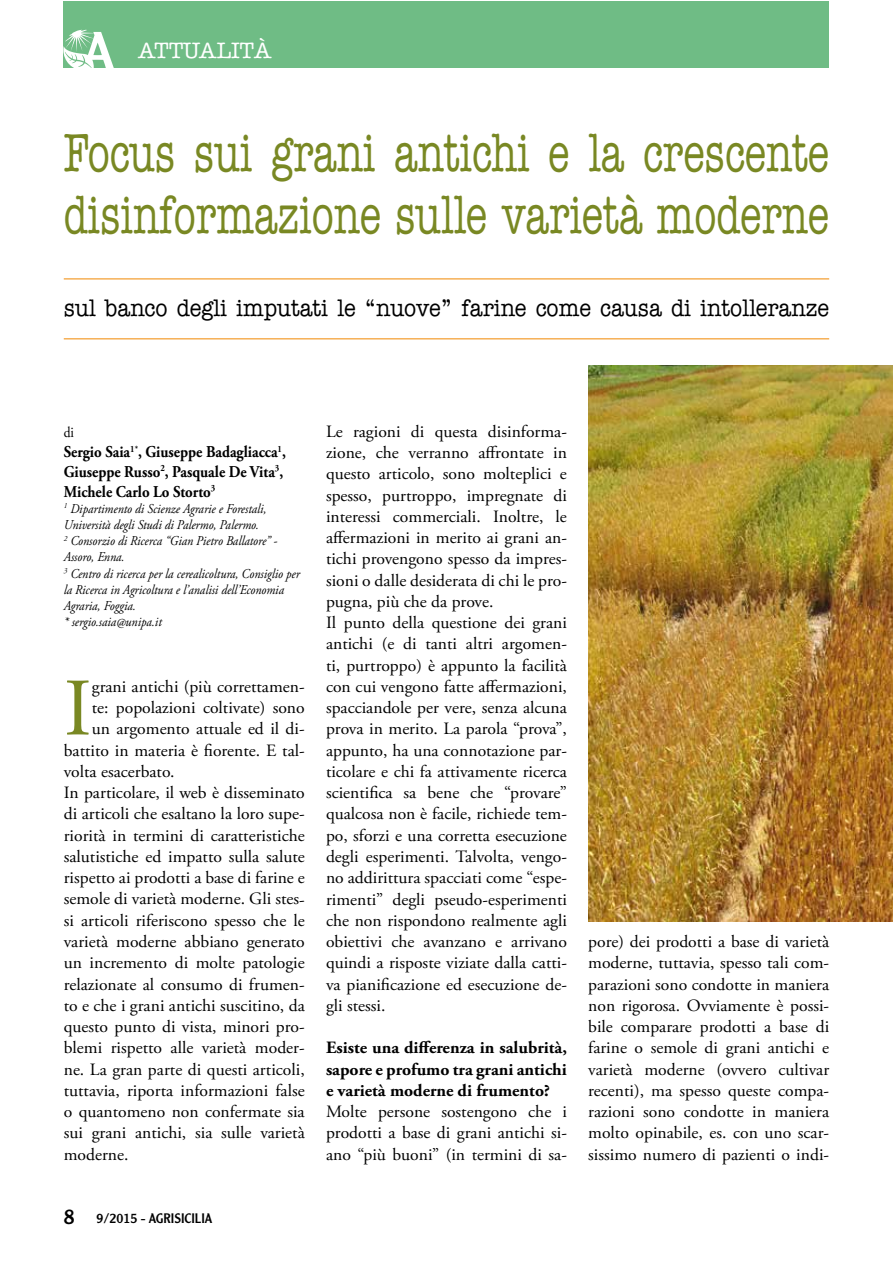
<style>
.page{position:relative;width:893px;height:1263px;background:#fff}
.page>*{position:absolute;margin:0;border:0;box-sizing:border-box;transform-origin:0 0}
.t1{font:81.45px "Adobe Garamond Pro";color:#798823}
.t2{font:500 54px/61.5px "American Typewriter";color:#798823;scale:.73 1}
.t3{font:500 24px "American Typewriter";color:#000;scale:.9 1}
.t4{font:500 22.5px "American Typewriter";color:#fff}
.t5{font:17.25px/21.3px "Adobe Garamond Pro";color:#000;text-align:justify}
.t6{font:700 17.25px/21.3px "Adobe Garamond Pro";color:#000;text-align:justify}
.t7{font:700 16.5px/19.8px "Adobe Garamond Pro";color:#000;scale:.9 1}
.t8{font:15px "Adobe Garamond Pro";color:#000;scale:.9 1}
.t9{font:italic 13.5px/16.2px "Adobe Garamond Pro";color:#000;scale:.9 1}
.t10{font:13.5px "Clearface Gothic LH";color:#000}
.s1{font-size:21px}
</style>
<div class="page">
<div style="left:64px;top:1px;width:765px;height:67px;background:#6fbc85"></div>
<svg style="left:63px;top:30px;width:51px;height:38px"></svg>
<img style="left:588px;top:366px;width:304px;height:555px">
<hr style="left:64px;top:279px;width:765px;height:1px;background:#f18700">
<hr style="left:64px;top:338px;width:765px;height:1px;background:#f18700">
<h3 class="t4" style="left:138px;top:38px;width:135px">ATTUALITÀ</h3>
<h2 class="t2" style="left:64px;top:123px;width:1050px">Focus sui grani antichi e la crescente disinformazione sulle varietà moderne</h2>
<h3 class="t3" style="left:64px;top:295px;width:852px">sul banco degli imputati le “nuove” farine come causa di intolleranze</h3>
<p class="t8" style="left:64px;top:423px;width:13px">di</p>
<p class="t7" style="left:64px;top:442px;width:248px">Sergio Saia<sup>1*</sup>, Giuseppe Badagliacca<sup>1</sup>,<br>Giuseppe Russo<sup>2</sup>, Pasquale De Vita<sup>3</sup>,<br>Michele Carlo Lo Storto<sup>3</sup></p>
<p class="t9" style="left:64px;top:501px;width:264px"><sup>1</sup> Dipartimento di Scienze Agrarie e Forestali, Università degli Studi di Palermo, Palermo.<br><sup>2</sup> Consorzio di Ricerca “Gian Pietro Ballatore” - Assoro, Enna.<br><sup>3</sup> Centro di ricerca per la cerealicoltura, Consiglio per la Ricerca in Agricoltura e l’analisi dell’Economia Agraria, Foggia.<br>* sergio.saia@unipa.it</p>
<h1 class="t1" style="left:64px;top:660px;width:30px">I</h1>
<p class="t5" style="left:92px;top:676px;width:214px">grani antichi (più correttamen-</p>
<p class="t5" style="left:92px;top:698px;width:214px">te: popolazioni coltivate) sono</p>
<p class="t5" style="left:92px;top:719px;width:214px">un argomento attuale ed il di-</p>
<p class="t5" style="left:64px;top:740px;width:242px">battito in materia è fiorente. E tal-</p>
<p class="t5" style="left:64px;top:761px;width:112px">volta esacerbato.</p>
<p class="t5" style="left:64px;top:783px;width:242px">In particolare, il web è disseminato</p>
<p class="t5" style="left:64px;top:804px;width:242px">di articoli che esaltano la loro supe-</p>
<p class="t5" style="left:64px;top:825px;width:242px">riorità in termini di caratteristiche</p>
<p class="t5" style="left:64px;top:846px;width:242px">salutistiche ed impatto sulla salute</p>
<p class="t5" style="left:64px;top:868px;width:242px">rispetto ai prodotti a base di farine e</p>
<p class="t5" style="left:64px;top:889px;width:242px">semole di varietà moderne. Gli stes-</p>
<p class="t5" style="left:64px;top:910px;width:242px">si articoli riferiscono spesso che le</p>
<p class="t5" style="left:64px;top:931px;width:242px">varietà moderne abbiano generato</p>
<p class="t5" style="left:64px;top:953px;width:242px">un incremento di molte patologie</p>
<p class="t5" style="left:64px;top:974px;width:242px">relazionate al consumo di frumen-</p>
<p class="t5" style="left:64px;top:995px;width:242px">to e che i grani antichi suscitino, da</p>
<p class="t5" style="left:64px;top:1016px;width:242px">questo punto di vista, minori pro-</p>
<p class="t5" style="left:64px;top:1038px;width:242px">blemi rispetto alle varietà moder-</p>
<p class="t5" style="left:64px;top:1059px;width:242px">ne. La gran parte di questi articoli,</p>
<p class="t5" style="left:64px;top:1080px;width:242px">tuttavia, riporta informazioni false</p>
<p class="t5" style="left:64px;top:1101px;width:242px">o quantomeno non confermate sia</p>
<p class="t5" style="left:64px;top:1123px;width:242px">sui grani antichi, sia sulle varietà</p>
<p class="t5" style="left:64px;top:1144px;width:66px">moderne.</p>
<p class="t10" style="left:64px;top:1209px;width:150px"><span class="s1">8</span> 9/2015 - AGRISICILIA</p>
<p class="t5" style="left:326px;top:421px;width:242px;text-align:left">Le ragioni di questa disinforma&shy;zione, che verranno affrontate in questo articolo, sono molteplici e spesso, purtroppo, impregnate di interessi commerciali. Inoltre, le affermazioni in merito ai grani an&shy;tichi provengono spesso da impres&shy;sioni o dalle desiderata di chi le pro&shy;pugna, più che da prove.<br>Il punto della questione dei grani antichi (e di tanti altri argomen&shy;ti, purtroppo) è appunto la facilità con cui vengono fatte affermazioni, spacciandole per vere, senza alcuna prova in merito. La parola “prova”, appunto, ha una connotazione par&shy;ticolare e chi fa attivamente ricerca scientifica sa bene che “provare” qualcosa non è facile, richiede tem&shy;po, sforzi e una corretta esecuzione degli esperimenti. Talvolta, vengo&shy;no addirittura spacciati come “espe&shy;rimenti” degli pseudo-esperimenti che non rispondono realmente agli obiettivi che avanzano e arrivano quindi a risposte viziate dalla catti&shy;va pianificazione ed esecuzione de&shy;gli stessi.</p>
<p class="t6" style="left:326px;top:1037px;width:242px">Esiste una differenza in salubrità, sapore e profumo tra grani antichi e varietà moderne di frumento?</p>
<p class="t5" style="left:326px;top:1101px;width:242px">Molte persone sostengono che i prodotti a base di grani antichi si&shy;ano “più buoni” (in termini di sa-</p>
<p class="t5" style="left:588px;top:931px;width:242px">pore) dei prodotti a base di varietà moderne, tuttavia, spesso tali com&shy;parazioni sono condotte in maniera non rigorosa. Ovviamente è possi&shy;bile comparare prodotti a base di farine o semole di grani antichi e varietà moderne (ovvero cultivar recenti), ma spesso queste compa&shy;razioni sono condotte in maniera molto opinabile, es. con uno scar&shy;sissimo numero di pazienti o indi-</p>
</div>
